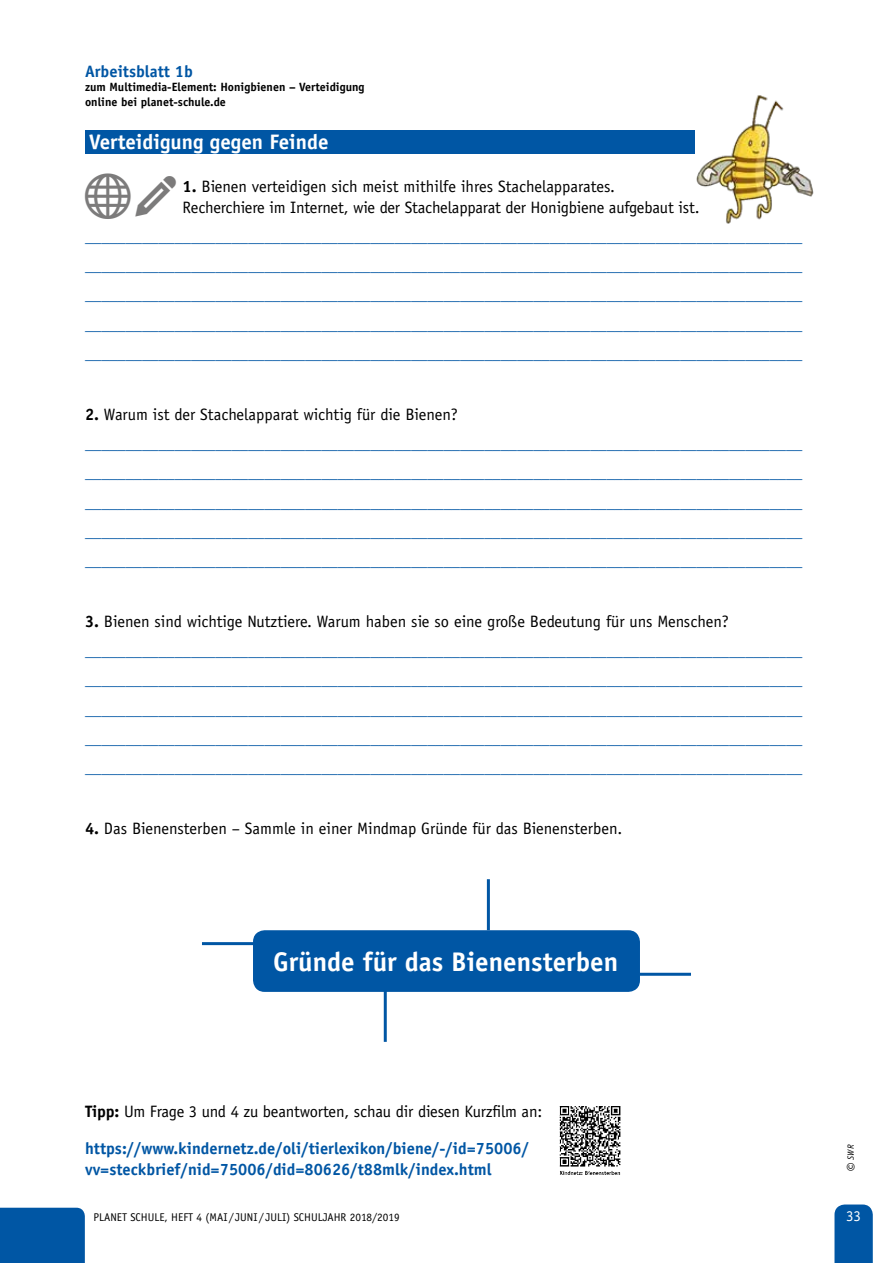
<style>
.page{position:relative;width:893px;height:1263px;background:#fff}
.page>*{position:absolute;margin:0;border:0;box-sizing:border-box;transform-origin:0 0}
.t1{font:48.6px "Ico Moon Free";color:#7c7b7b}
.t2{font:700 27px "Officina Sans Std";color:#fff}
.t3{font:700 21px "Officina Sans Std";color:#fff}
.t4{font:16.5px/29.2px "Officina Sans Std";color:#0056a4}
.t5{font:16.5px/20.2px "Officina Sans Std";letter-spacing:-.01em;color:#000}
.t6{font:700 16.5px/20.2px "Officina Sans Std";color:#0056a4}
.t7{font:15px "Officina Sans Std";color:#fff}
.t8{font:700 12px/14.4px "Officina Sans Std";color:#000}
.t9{font:11.25px "Officina Sans Std";color:#000}
.t10{font:italic 9px "Officina Sans Std";color:#000}
.s1{font-weight:700}
.s2{font-weight:700;color:#000}
.s3{color:#000}
.s4{font-size:16.5px}
</style>
<div class="page">
<svg style="left:834px;top:1204px;width:39px;height:59px;background:#0b5da8"></svg>
<div style="left:0;top:1208px;width:85px;height:55px;background:#0056a4"></div>
<div style="left:85px;top:130px;width:609px;height:23px;background:#0056a4"></div>
<img style="left:559px;top:1106px;width:62px;height:69px">
<img style="left:696px;top:95px;width:118px;height:129px">
<div style="left:253px;top:930px;width:387px;height:62px;background:#0056a4;border-radius:12px"></div>
<hr style="left:202px;top:942px;width:51px;height:3px;background:#0056a4">
<hr style="left:640px;top:973px;width:51px;height:3px;background:#0056a4">
<hr style="left:384px;top:991px;width:3px;height:51px;background:#0056a4">
<hr style="left:487px;top:879px;width:3px;height:51px;background:#0056a4">
<p class="t6" style="left:85px;top:61px;width:109px">Arbeitsblatt 1b</p>
<p class="t8" style="left:85px;top:80px;width:281px">zum Multimedia-Element: Honigbienen – Verteidigung online bei planet-schule.de</p>
<p class="t3" style="left:89px;top:129px;width:241px">Verteidigung gegen Feinde</p>
<h1 class="t1" style="left:85px;top:171px;width:92px">●□▼</h1>
<p class="t5" style="left:183px;top:177px;width:519px"><span class="s1">1.</span> Bienen verteidigen sich meist mithilfe ihres Stachelapparates.<br>Recherchiere im Internet, wie der Stachelapparat der Honigbiene aufgebaut ist.</p>
<p class="t4" style="left:85px;top:222px;width:719px;text-align:justify">________________________________________________________________________________________ ________________________________________________________________________________________ ________________________________________________________________________________________ ________________________________________________________________________________________ ________________________________________________________________________________________</p>
<p class="t4" style="left:85px;top:400px;width:719px"><span class="s2">2.</span> <span class="s3">Warum ist der Stachelapparat wichtig für die Bienen? </span>________________________________________________________________________________________ ________________________________________________________________________________________ ________________________________________________________________________________________ ________________________________________________________________________________________ ________________________________________________________________________________________</p>
<p class="t4" style="left:85px;top:607px;width:719px"><span class="s2">3.</span> <span class="s3">Bienen sind wichtige Nutztiere. Warum haben sie so eine große Bedeutung für uns Menschen? </span>________________________________________________________________________________________ ________________________________________________________________________________________ ________________________________________________________________________________________ ________________________________________________________________________________________ ________________________________________________________________________________________</p>
<p class="t5" style="left:85px;top:818px;width:539px"><span class="s1">4.</span> Das Bienensterben – Sammle in einer Mindmap Gründe für das Bienensterben.</p>
<h2 class="t2" style="left:273px;top:945px;width:346px">Gründe für das Bienensterben</h2>
<p class="t5" style="left:85px;top:1101px;width:459px"><span class="s1">Tipp:</span> Um Frage 3 und 4 zu beantworten, schau dir diesen Kurzfilm an:</p>
<p class="t6" style="left:85px;top:1138px;width:446px">https://www.kindernetz.de/oli/tierlexikon/biene/-/id=75006/ vv=steckbrief/nid=75006/did=80626/t88mlk/index.html</p>
<p class="t9" style="left:94px;top:1211px;width:308px">PLANET SCHULE, HEFT 4 (MAI / JUNI / JULI) SCHULJAHR 2018/2019</p>
<p class="t10" style="left:846px;top:1172px;width:28px;rotate:-90deg"><span class="s4">©</span> SWR</p>
<p class="t7" style="left:846px;top:1207px;width:16px">33</p>
</div>
